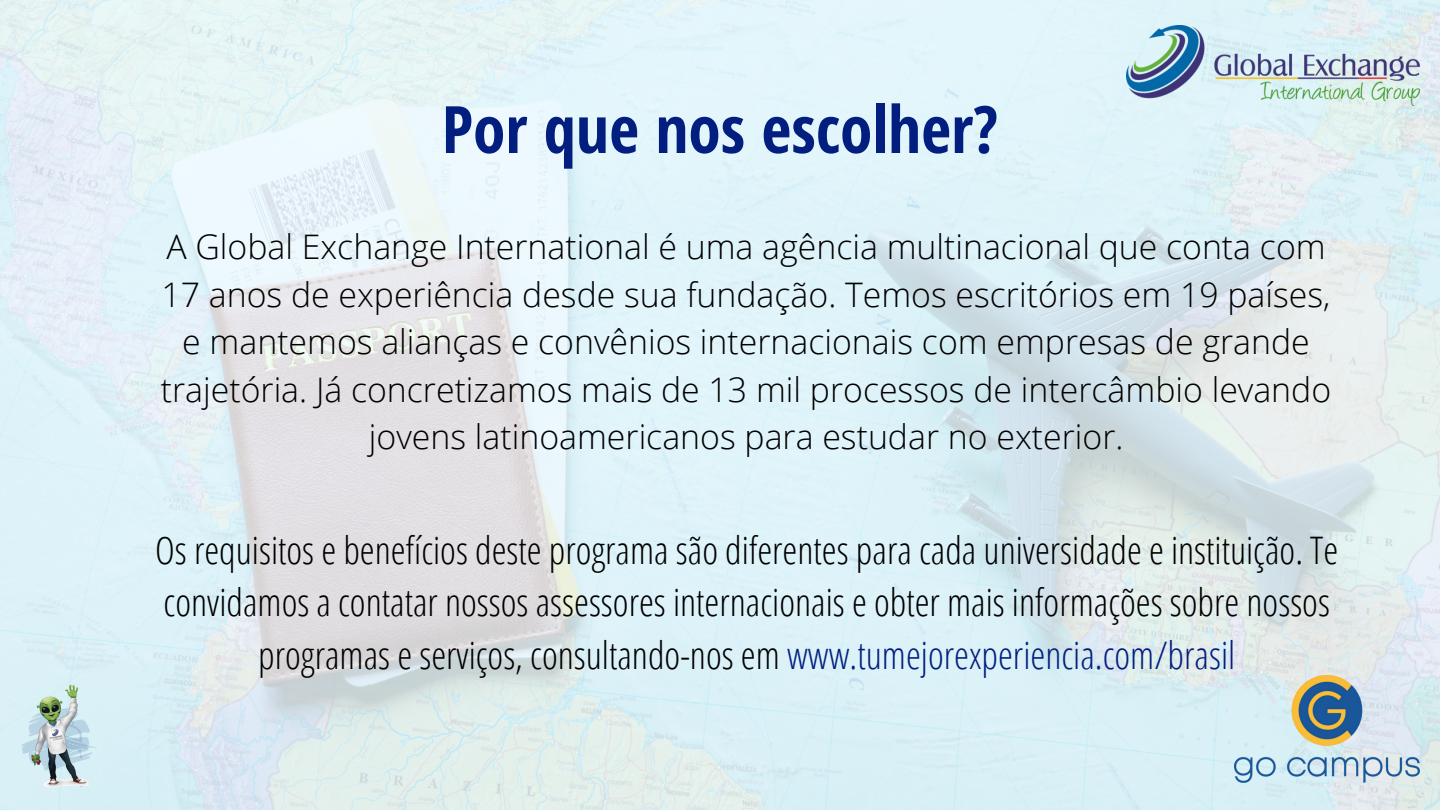
<style>
.page{position:relative;width:1440px;height:810px;background:#fff}
.page>*{position:absolute;margin:0;border:0;box-sizing:border-box;transform-origin:0 0}
.t1{font:700 65.4px "Open Sans Hebrew Condensed";color:#021f80}
.t2{font:300 38px/52.5px "Open Sans Condensed";color:#000;text-align:center}
.t3{font:300 33.8px/47.4px "Open Sans";color:#000;text-align:center}
.s1{color:#021f80}
</style>
<div class="page">
<img style="left:0;top:0;width:1440px;height:810px">
<img style="left:21px;top:683px;width:78px;height:106px">
<img style="left:1127px;top:26px;width:292px;height:79px">
<img style="left:1235px;top:676px;width:185px;height:107px">
<p class="t1" style="left:442px;top:83px;width:558px">Por que nos escolher?</p>
<p class="t3" style="left:161px;top:223px;width:1172px">A Global Exchange International é uma agência multinacional que conta com 17 anos de experiência desde sua fundação. Temos escritórios em 19 países, e mantemos alianças e convênios internacionais com empresas de grande trajetória. Já concretizamos mais de 13 mil processos de intercâmbio levando jovens latinoamericanos para estudar no exterior.</p>
<p class="t2" style="left:155px;top:523px;width:1185px">Os requisitos e benefícios deste programa são diferentes para cada universidade e instituição. Te convidamos a contatar nossos assessores internacionais e obter mais informações sobre nossos programas e serviços, consultando-nos em <span class="s1">www.tumejorexperiencia.com/brasil</span></p>
</div>
